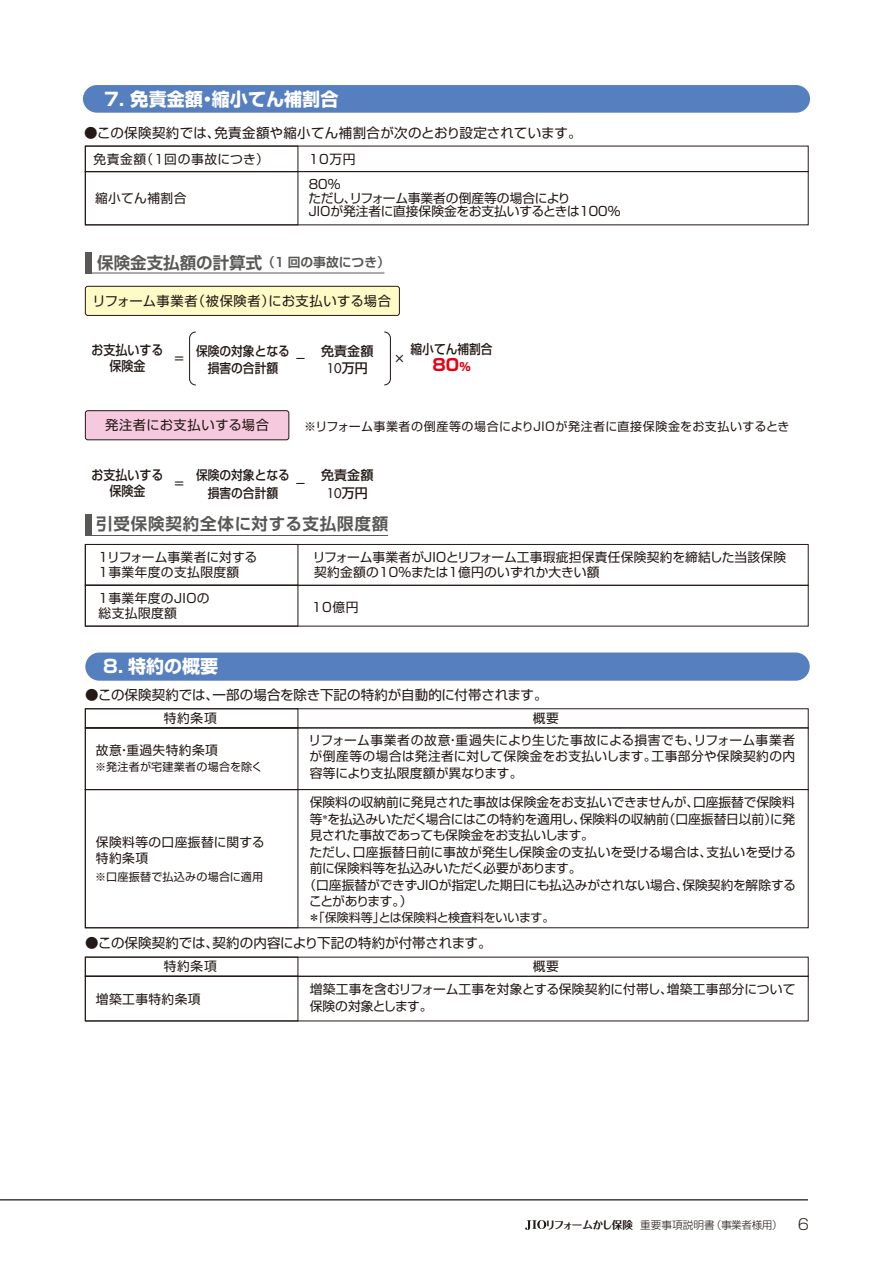
<style>
.page{position:relative;width:893px;height:1263px;background:#fff}
.page>*{position:absolute;margin:0;border:0;box-sizing:border-box;transform-origin:0 0}
.t1{font:700 18px "Shin Go Pro";color:#fff}
.t2{font:700 16.5px "Shin Go Pro De";color:#595857}
.t3{font:700 16.5px "Shin Go Pro De";letter-spacing:.035em;color:#595857}
.t4{font:700 16.35px "Shin Go Pro";color:#e60013}
.t5{font:13.5px "Shin Go Pro";letter-spacing:.01em;color:#231916}
.Sゴr{font:13.35px "Shin Go Pro";letter-spacing:.04em;color:#231916}
.t6{font:500 13.35px/16px "Shin Go Pro";color:#231916;text-align:center;scale:.9 1}
.t7{font:500 13.05px/17.4px "Shin Go Pro";color:#231916;text-align:center;scale:.9 1}
.t8{font:500 13.05px/17.4px "Shin Go Pro";color:#231916;text-align:center}
.t9{font:12.75px/16.5px "Shin Go Pro";color:#231916}
.t10{font:12.75px/16.2px "Shin Go Pro";letter-spacing:.03em;color:#231916}
.t11{font:12.75px "Shin Go Pro";letter-spacing:-.025em;color:#231916}
.t12{font:12.75px/15px "Shin Go Pro";letter-spacing:.025em;color:#231916}
.t13{font:12.75px "Shin Go Pro";letter-spacing:.05em;color:#231916}
.t14{font:12.75px "Shin Go Pro";letter-spacing:-.08em;color:#231916}
.Sゴr-2{font:12px "Shin Go Pro";letter-spacing:.04em;color:#231916}
.Sゴr-3{font:12px "Shin Go Pro";letter-spacing:-.015em;color:#231916}
.t15{font:500 11.55px "Shin Go Pro";color:#231916}
.t16{font:11.1px "Shin Go Pro";letter-spacing:.02em;color:#231916}
.t17{font:300 10.65px "Shin Go Pro";color:#231916}
.s1{font-size:12.75px}
.s2{font-family:"Futura";font-weight:400}
.s3{font-size:11.25px}
.s4{font-family:"Folk Pro";font-weight:700}
.s5{font-size:14.85px}
</style>
<div class="page">
<div style="left:83px;top:85px;width:727px;height:28px;background:#567fc0;border-radius:14px"></div>
<div style="left:85px;top:146px;width:213px;height:26px;border:1px solid #231916"></div>
<div style="left:85px;top:171px;width:723px;height:54px;border:1px solid #231916"></div>
<div style="left:85px;top:171px;width:213px;height:54px;border:1px solid #231916"></div>
<hr style="left:0;top:1199px;width:808px;height:1px;background:#231916">
<svg style="left:525px;top:1220px;width:21px;height:10px"></svg>
<div style="left:85px;top:652px;width:725px;height:29px;background:#567fc0;border-radius:14px"></div>
<div style="left:85px;top:728px;width:213px;height:62px;border:1px solid #231916"></div>
<div style="left:85px;top:708px;width:723px;height:20px;border:1px solid #231916"></div>
<div style="left:85px;top:708px;width:213px;height:20px;border:1px solid #231916"></div>
<div style="left:85px;top:789px;width:723px;height:139px;border:1px solid #231916"></div>
<div style="left:85px;top:789px;width:213px;height:139px;border:1px solid #231916"></div>
<div style="left:85px;top:957px;width:213px;height:19px;border:1px solid #231916"></div>
<div style="left:85px;top:976px;width:723px;height:45px;border:1px solid #231916"></div>
<div style="left:85px;top:976px;width:213px;height:45px;border:1px solid #231916"></div>
<hr style="left:85px;top:535px;width:302px;height:1px;background:#595857">
<div style="left:85px;top:515px;width:7px;height:21px;background:#595857"></div>
<div style="left:85px;top:544px;width:723px;height:41px;border:1px solid #231916"></div>
<div style="left:85px;top:544px;width:213px;height:41px;border:1px solid #231916"></div>
<div style="left:85px;top:585px;width:723px;height:41px;border:1px solid #231916"></div>
<div style="left:85px;top:585px;width:213px;height:41px;border:1px solid #231916"></div>
<div style="left:85px;top:252px;width:6px;height:21px;background:#595857"></div>
<hr style="left:85px;top:273px;width:299px;height:1px;background:#595857">
<div style="left:85px;top:286px;width:314px;height:29px;background:#fffbc7;border-radius:2px"></div>
<div style="left:85px;top:286px;width:315px;height:30px;border:1px solid #231916;border-radius:2px"></div>
<svg style="left:189px;top:331px;width:7px;height:55px"></svg>
<svg style="left:384px;top:331px;width:7px;height:55px"></svg>
<div style="left:85px;top:411px;width:204px;height:29px;background:#f7c9de;border-radius:2px"></div>
<div style="left:85px;top:410px;width:204px;height:30px;border:1px solid #231916;border-radius:2px"></div>
<p class="t1" style="left:104px;top:85px;width:236px">7. 免責金額・縮小てん補割合</p>
<p class="t5" style="left:84px;top:121px;width:499px">●この保険契約では、免責金額や縮小てん補割合が次のとおり設定されています。</p>
<p class="t13" style="left:93px;top:148px;width:177px">免責金額（1回の事故につき）</p>
<p class="t9" style="left:307px;top:144px;width:50px;line-height:25.8px">10万円<br>８０％</p>
<p class="t9" style="left:309px;top:190px;width:313px;line-height:13.5px">ただし、リフォーム事業者の倒産等の場合により<br>JIOが発注者に直接保険金をお支払いするときは１００％</p>
<p class="t10" style="left:95px;top:189px;width:93px">縮小てん補割合</p>
<p class="t2" style="left:97px;top:249px;width:294px">保険金支払額の計算式<span class="s1">（1 回の事故につき）</span></p>
<p class="Sゴr" style="left:92px;top:290px;width:300px">リフォーム事業者（被保険者）にお支払いする場合</p>
<p class="t7" style="left:196px;top:340px;width:106px">保険の対象となる損害の合計額</p>
<p class="t8" style="left:321px;top:340px;width:54px">免責金額<br><span class="s2">10</span>万円</p>
<p class="t7" style="left:411px;top:338px;width:93px">縮小てん補割合</p>
<p class="t6" style="left:92px;top:341px;width:82px">お支払いする保険金</p>
<p class="t15" style="left:295px;top:349px;width:13px">－</p>
<p class="t15" style="left:394px;top:349px;width:13px">×</p>
<p class="t15" style="left:174px;top:349px;width:13px">＝</p>
<p class="t4" style="left:433px;top:352px;width:40px">80<span class="s3">％</span></p>
<p class="Sゴr" style="left:105px;top:414px;width:166px">発注者にお支払いする場合</p>
<p class="Sゴr-2" style="left:304px;top:416px;width:487px">※リフォーム事業者の倒産等の場合によりJIOが発注者に直接保険金をお支払いするとき</p>
<p class="t7" style="left:196px;top:465px;width:106px">保険の対象となる損害の合計額</p>
<p class="t6" style="left:92px;top:465px;width:82px">お支払いする保険金</p>
<p class="t8" style="left:321px;top:465px;width:54px">免責金額<br><span class="s2">10</span>万円</p>
<p class="t15" style="left:174px;top:474px;width:13px">＝</p>
<p class="t15" style="left:295px;top:474px;width:13px">－</p>
<p class="t3" style="left:96px;top:510px;width:293px">引受保険契約全体に対する支払限度額</p>
<p class="t12" style="left:97px;top:548px;width:162px">１リフォーム事業者に対する<br>１事業年度の支払限度額</p>
<p class="t10" style="left:97px;top:589px;width:114px;line-height:15px">１事業年度のＪＩＯの総支払限度額</p>
<p class="t1" style="left:103px;top:652px;width:116px">8. 特約の概要</p>
<p class="t9" style="left:313px;top:548px;width:475px;line-height:15px">リフォーム事業者がＪＩＯとリフォーム工事瑕疵担保責任保険契約を締結した当該保険契約金額の１０％または１億円のいずれか大きい額</p>
<p class="t9" style="left:312px;top:597px;width:48px">10億円</p>
<p class="t5" style="left:85px;top:684px;width:464px">●この保険契約では、一部の場合を除き下記の特約が自動的に付帯されます。</p>
<p class="t9" style="left:164px;top:708px;width:54px">特約条項</p>
<p class="t9" style="left:533px;top:708px;width:28px">概要</p>
<p class="t10" style="left:96px;top:741px;width:123px">故意・重過失特約条項</p>
<p class="t16" style="left:95px;top:758px;width:169px">※発注者が宅建業者の場合を除く</p>
<p class="t10" style="left:96px;top:832px;width:170px">保険料等の口座振替に関する特約条項</p>
<p class="t16" style="left:95px;top:867px;width:170px">※口座振替で払込みの場合に適用</p>
<p class="t9" style="left:309px;top:730px;width:488px;text-align:justify">リフォーム事業者の故意・重過失により生じた事故による損害でも、リフォーム事業者が倒産等の場合は発注者に対して保険金をお支払いします。工事部分や保険契約の内容等により支払限度額が異なります。</p>
<p class="t9" style="left:310px;top:793px;width:486px">保険料の収納前に発見された事故は保険金をお支払いできませんが、口座振替で保険料</p>
<p class="t9" style="left:310px;top:809px;width:487px">等<sup>＊</sup>を払込みいただく場合にはこの特約を適用し、保険料の収納前（口座振替日以前）に発</p>
<p class="t11" style="left:310px;top:825px;width:286px">見された事故であっても保険金をお支払いします。</p>
<p class="t9" style="left:309px;top:842px;width:488px">ただし、口座振替日前に事故が発生し保険金の支払いを受ける場合は、支払いを受ける</p>
<p class="t11" style="left:310px;top:858px;width:273px">前に保険料等を払込みいただく必要があります。</p>
<p class="t9" style="left:303px;top:875px;width:494px">（口座振替ができずJIOが指定した期日にも払込みがされない場合、保険契約を解除する</p>
<p class="t14" style="left:309px;top:891px;width:105px">ことがあります。）</p>
<p class="Sゴr-3" style="left:308px;top:907px;width:248px">＊「保険料等」とは保険料と検査料をいいます。</p>
<p class="t5" style="left:85px;top:932px;width:408px">●この保険契約では、契約の内容により下記の特約が付帯されます。</p>
<p class="t9" style="left:164px;top:957px;width:54px">特約条項</p>
<p class="t9" style="left:533px;top:957px;width:28px">概要</p>
<p class="t10" style="left:96px;top:990px;width:106px">増築工事特約条項</p>
<p class="t9" style="left:310px;top:979px;width:487px">増築工事を含むリフォーム工事を対象とする保険契約に付帯し、増築工事部分について保険の対象とします。</p>
<p class="t17" style="left:545px;top:1216px;width:265px"><span class="s4">リフォームかし保険</span> 重要事項説明書（事業者様用） <span class="s5">6</span></p>
</div>
